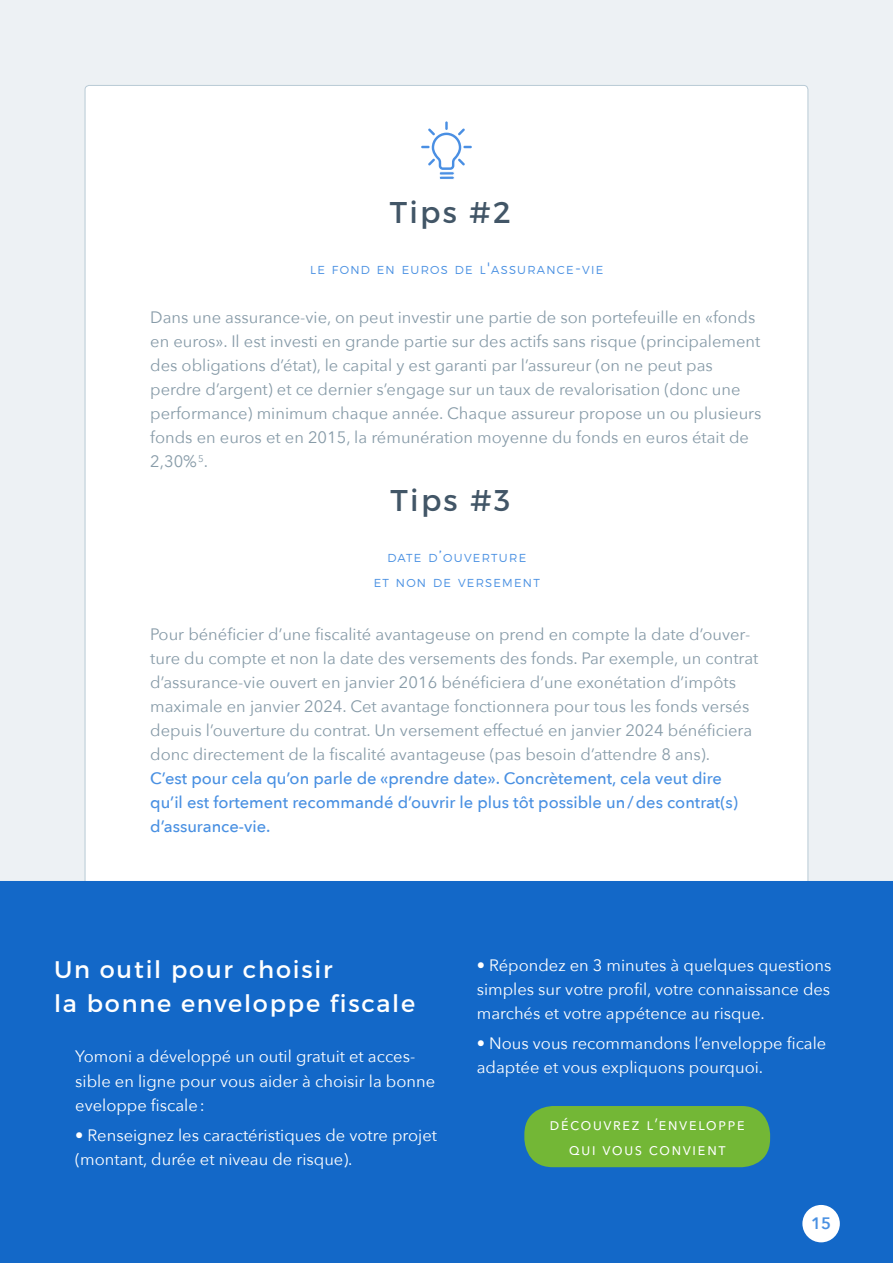
<style>
.page{position:relative;width:893px;height:1263px;background:#edf1f4}
.page>*{position:absolute;margin:0;border:0;box-sizing:border-box;transform-origin:0 0}
.t1{font:30px "Montserrat";letter-spacing:.075em;color:#425667}
.t2{font:24px/34.5px "Montserrat";letter-spacing:.075em;color:#fff}
.t3{font:16.5px/24px "Avenir Next";color:#879ba8}
.t4{font:16.5px/24px "Avenir Next";color:#fff}
.t5{font:500 16.5px/24px "Avenir Next";color:#4990e2}
.t6{font:16.5px/25.5px "Avenir Next";letter-spacing:.075em;color:#fff;text-align:center}
.t7{font:600 16.5px "Avenir Next";color:#4990e2}
.t8{font:300 11.55px "Montserrat";letter-spacing:.105em;color:#4990e2}
.s1{font-size:16.5px}
</style>
<div class="page">
<div style="left:85px;top:85px;width:723px;height:807px;background:#fff;border-radius:4px"></div>
<div style="left:0;top:881px;width:893px;height:382px;background:#1368c8"></div>
<div style="left:524px;top:1106px;width:246px;height:61px;background:#73b736;border-radius:28px"></div>
<div style="left:802px;top:1205px;width:38px;height:37px;background:#fff;border-radius:50%"></div>
<hr style="left:439px;top:176px;width:16px;height:4px;background:#f7fafd;border-radius:2px">
<svg style="left:421px;top:121px;width:51px;height:58px"></svg>
<h1 class="t1" style="left:390px;top:193px;width:123px">Tips #2</h1>
<p class="t8" style="left:310px;top:262px;width:295px">LE FOND EN EUROS DE L<span class="s1">'</span>ASSURANCE<span class="s1">-</span>VIE</p>
<p class="t3" style="left:150px;top:305px;width:613px">Dans une assurance-vie, on peut investir une partie de son portefeuille en «fonds en euros». Il est investi en grande partie sur des actifs sans risque (principalement des obligations d’état), le capital y est garanti par l’assureur (on ne peut pas perdre d’argent) et ce dernier s’engage sur un taux de revalorisation (donc une performance) minimum chaque année. Chaque assureur propose un ou plusieurs fonds en euros et en 2015, la rémunération moyenne du fonds en euros était de 2,30%<sup>5</sup>.</p>
<h1 class="t1" style="left:391px;top:481px;width:121px">Tips #3</h1>
<p class="t8" style="left:387px;top:550px;width:140px">DATE D<span class="s1">’</span>OUVERTURE</p>
<p class="t8" style="left:374px;top:576px;width:168px">ET NON DE VERSEMENT</p>
<p class="t3" style="left:150px;top:621px;width:609px">Pour bénéficier d’une fiscalité avantageuse on prend en compte la date d’ouver&shy;ture du compte et non la date des versements des fonds. Par exemple, un contrat d’assurance-vie ouvert en janvier 2016 bénéficiera d’une exonétation d’impôts maximale en janvier 2024. Cet avantage fonctionnera pour tous les fonds versés depuis l’ouverture du contrat. Un versement effectué en janvier 2024 bénéficiera donc directement de la fiscalité avantageuse (pas besoin d’attendre 8 ans).</p>
<p class="t5" style="left:150px;top:765px;width:589px">C’est pour cela qu’on parle de «prendre date». Concrètement, cela veut dire qu’il est fortement recommandé d’ouvrir le plus tôt possible un/des contrat(s) d’assurance-vie.</p>
<h2 class="t2" style="left:54px;top:952px;width:363px">Un outil pour choisir<br>la bonne enveloppe fiscale</h2>
<p class="t4" style="left:75px;top:1043px;width:361px;line-height:25.5px">Yomoni a développé un outil gratuit et acces&shy;sible en ligne pour vous aider à choisir la bonne</p>
<p class="t4" style="left:75px;top:1093px;width:131px">eveloppe fiscale:</p>
<p class="t4" style="left:75px;top:1123px;width:363px">• Renseignez les caractéristiques de votre projet (montant, durée et niveau de risque).</p>
<p class="t4" style="left:477px;top:953px;width:356px;text-align:justify">• Répondez en 3 minutes à quelques questions simples sur votre profil, votre connaissance des marchés et votre appétence au risque.</p>
<p class="t4" style="left:477px;top:1031px;width:351px">• Nous vous recommandons l’enveloppe ficale adaptée et vous expliquons pourquoi.</p>
<p class="t6" style="left:549px;top:1110px;width:197px">découvrez l’enveloppe qui vous convient</p>
<p class="t7" style="left:811px;top:1209px;width:22px">15</p>
</div>
